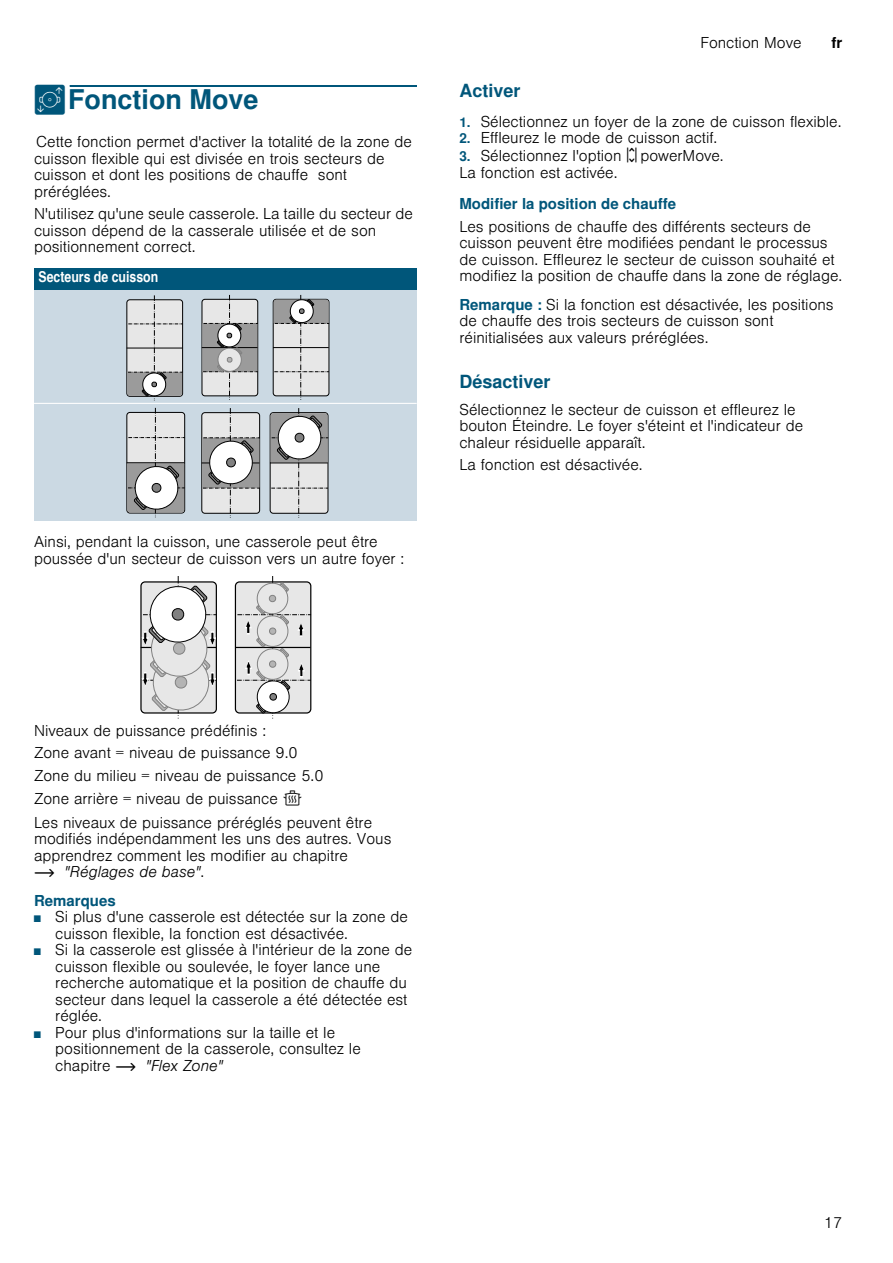
<style>
.page{position:relative;width:893px;height:1263px;background:#fff}
.page>*{position:absolute;margin:0;border:0;box-sizing:border-box;transform-origin:0 0}
.t1{font:700 27px "Nimbus San L";color:#00567a}
.t2{font:700 18px "Nimbus San L";color:#00567a}
.t3{font:300 15px/16.5px "Nimbus San L";color:#000}
.t4{font:700 15px "Nimbus San L";color:#00567a}
.t5{font:15px "Nimbus San L Bol Con";color:#fff}
.t6{font:700 15px "Nimbus San L";color:#000}
.s1{font-family:"BSH Symb PG2";font-weight:400}
.s2{font-weight:700;font-size:13.5px;color:#00567a}
.s3{font-family:"BSH Symb PH4";font-weight:400;font-size:16.5px}
.s4{font-weight:700;color:#00567a}
.s5{font-family:"BSH Symb PH3";font-weight:400;font-size:16.5px}
.s6{font-family:"BSH Symb PH1";font-weight:400}
.s7{font-style:italic}
.s8{font-size:9px;color:#00567a}
</style>
<div class="page">
<div style="left:70px;top:85px;width:347px;height:2px;border:1px solid #00567a"></div>
<div style="left:34px;top:268px;width:382px;height:22px;background:#00567a"></div>
<div style="left:34px;top:290px;width:382px;height:113px;background:#cbd9e3"></div>
<div style="left:34px;top:403px;width:382px;height:117px;background:#cbd9e3"></div>
<hr style="left:34px;top:403px;width:382px;height:1px;background:#fff">
<svg style="left:127px;top:295px;width:56px;height:105px;background:#c7c8c9"></svg>
<hr style="left:273px;top:347px;width:56px;height:1px;background:#000">
<svg style="left:274px;top:295px;width:55px;height:105px;background:#cacbcb"></svg>
<svg style="left:202px;top:295px;width:56px;height:105px;background:#bcbdbe"></svg>
<svg style="left:127px;top:408px;width:58px;height:109px;background:#c5c6c6"></svg>
<hr style="left:201px;top:462px;width:58px;height:1px;background:#000">
<svg style="left:202px;top:408px;width:58px;height:109px;background:#c5c6c6"></svg>
<svg style="left:270px;top:408px;width:58px;height:108px;background:#c5c6c6"></svg>
<div style="left:140px;top:581px;width:77px;height:133px;border:1px solid #000;border-radius:4px"></div>
<hr style="left:141px;top:647px;width:75px;height:1px;background:#000">
<div style="left:235px;top:581px;width:76px;height:133px;border:1px solid #000;border-radius:4px"></div>
<hr style="left:235px;top:647px;width:75px;height:1px;background:#000">
<svg style="left:237px;top:576px;width:74px;height:142px;background:#d6d6d6"></svg>
<svg style="left:142px;top:576px;width:74px;height:142px"></svg>
<h1 class="t1" style="left:34px;top:83px;width:226px"><span class="s1">u</span>Fonction Move</h1>
<p class="t3" style="left:34px;top:132px;width:379px">Cette fonction permet d'activer la totalité de la zone de cuisson flexible qui est divisée en trois secteurs de cuisson et dont les positions de chauffe sont préréglées.</p>
<p class="t3" style="left:34px;top:204px;width:380px">N'utilisez qu'une seule casserole. La taille du secteur de cuisson dépend de la casserale utilisée et de son positionnement correct.</p>
<p class="t5" style="left:39px;top:268px;width:121px">Secteurs de cuisson</p>
<p class="t3" style="left:34px;top:532px;width:372px">Ainsi, pendant la cuisson, une casserole peut être poussée d'un secteur de cuisson vers un autre foyer :</p>
<p class="t3" style="left:700px;top:33px;width:103px">Fonction Move</p>
<p class="t6" style="left:831px;top:34px;width:12px">fr</p>
<p class="t2" style="left:459px;top:79px;width:63px">Activer</p>
<p class="t3" style="left:459px;top:112px;width:383px"><span class="s2">1.</span> Sélectionnez un foyer de la zone de cuisson flexible.</p>
<p class="t3" style="left:459px;top:128px;width:259px"><span class="s2">2.</span> Effleurez le mode de cuisson actif.</p>
<p class="t3" style="left:459px;top:145px;width:266px;line-height:17px"><span class="s2">3.</span> Sélectionnez l'option <span class="s3">ÿ</span> powerMove.<br>La fonction est activée.</p>
<p class="t4" style="left:459px;top:194px;width:218px">Modifier la position de chauffe</p>
<p class="t3" style="left:459px;top:217px;width:384px">Les positions de chauffe des différents secteurs de cuisson peuvent être modifiées pendant le processus de cuisson. Effleurez le secteur de cuisson souhaité et modifiez la position de chauffe dans la zone de réglage.</p>
<p class="t3" style="left:459px;top:295px;width:376px"><span class="s4">Remarque :</span> Si la fonction est désactivée, les positions de chauffe des trois secteurs de cuisson sont réinitialisées aux valeurs préréglées.</p>
<p class="t2" style="left:459px;top:370px;width:93px">Désactiver</p>
<p class="t3" style="left:459px;top:400px;width:345px">Sélectionnez le secteur de cuisson et effleurez le bouton Éteindre. Le foyer s'éteint et l'indicateur de chaleur résiduelle apparaît.</p>
<p class="t3" style="left:459px;top:455px;width:185px">La fonction est désactivée.</p>
<p class="t3" style="left:34px;top:718px;width:339px;line-height:22.8px">Niveaux de puissance prédéfinis :<br>Zone avant = niveau de puissance 9.0<br>Zone du milieu = niveau de puissance 5.0<br>Zone arrière = niveau de puissance <span class="s5">è<br></span>Les niveaux de puissance préréglés peuvent être</p>
<p class="t3" style="left:34px;top:829px;width:359px">modifiés indépendamment les uns des autres. Vous apprendrez comment les modifier au chapitre<br><span class="s6">~</span> <span class="s7">"Réglages de base"</span>.</p>
<p class="t4" style="left:34px;top:891px;width:83px">Remarques</p>
<p class="t3" style="left:55px;top:907px;width:354px;text-indent:-21px"><span class="s8">■</span> Si plus d'une casserole est détectée sur la zone de cuisson flexible, la fonction est désactivée.</p>
<p class="t3" style="left:55px;top:940px;width:358px;text-indent:-21px"><span class="s8">■</span> Si la casserole est glissée à l'intérieur de la zone de cuisson flexible ou soulevée, le foyer lance une recherche automatique et la position de chauffe du secteur dans lequel la casserole a été détectée est réglée.</p>
<p class="t3" style="left:55px;top:1022px;width:307px;text-indent:-21px"><span class="s8">■</span> Pour plus d'informations sur la taille et le positionnement de la casserole, consultez le chapitre <span class="s6">~</span> <span class="s7">"Flex Zone"</span></p>
<p class="t3" style="left:824px;top:1213px;width:20px">17</p>
</div>
